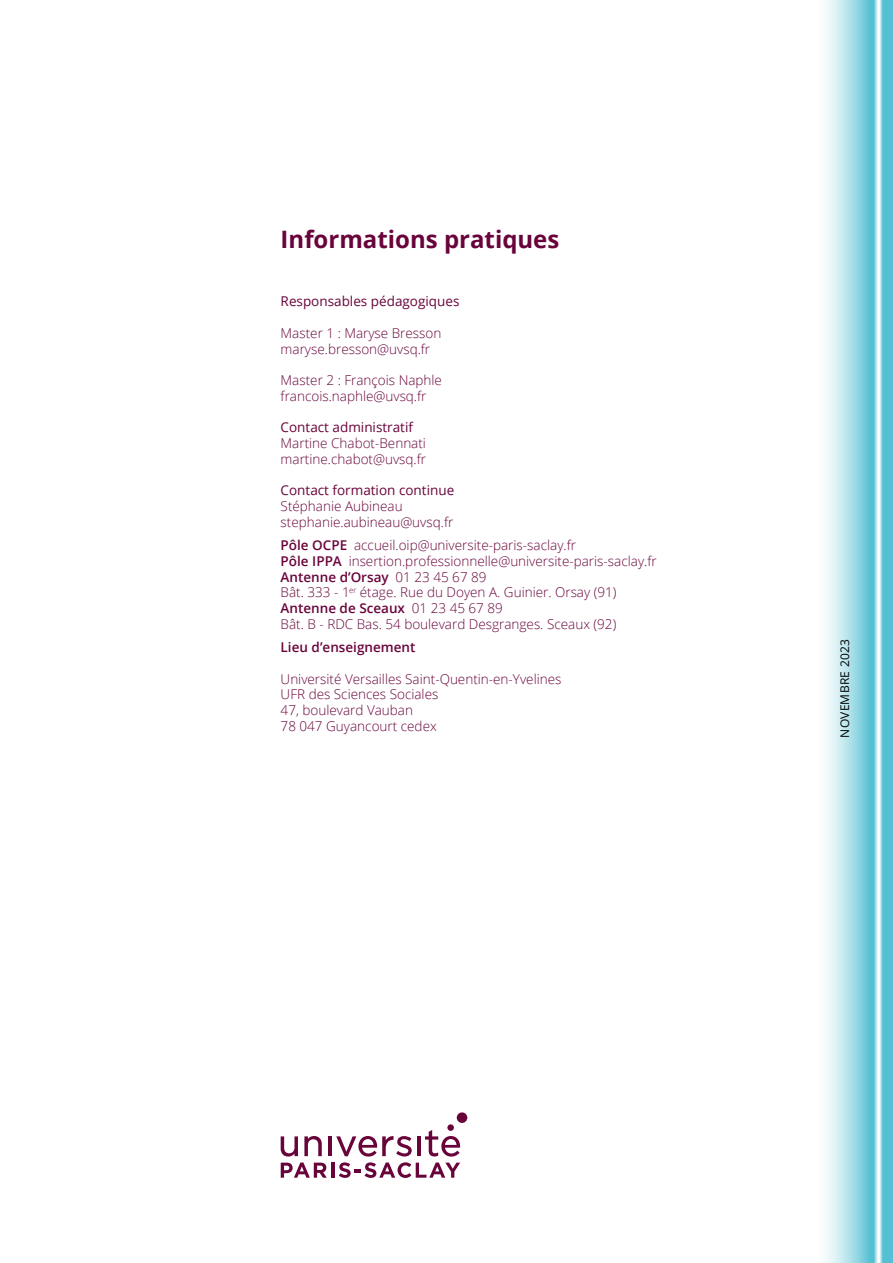
<style>
.page{position:relative;width:893px;height:1263px;background:#fff}
.page>*{position:absolute;margin:0;border:0;box-sizing:border-box;transform-origin:0 0}
.t1{font:700 24px "Open Sans";color:#69043b}
.t2{font:300 13.5px/15.8px "Open Sans";color:#69043b}
.t3{font:13.5px "Open Sans";color:#69043b}
.t4{font:600 13.5px "Open Sans";color:#69043b}
.t5{font:12px "Open Sans";letter-spacing:.025em;color:#000}
.s1{font-weight:600}
</style>
<div class="page">
<svg style="left:826px;top:0;width:67px;height:1263px;background:#9edbe5"></svg>
<div style="left:457px;top:1112px;width:10px;height:11px;background:#69043b;border-radius:50%"></div>
<div style="left:447px;top:1124px;width:7px;height:7px;background:#69043b;border-radius:50%"></div>
<hr style="left:328px;top:1136px;width:4px;height:20px;background:#69043b">
<svg style="left:281px;top:1136px;width:17px;height:20px"></svg>
<svg style="left:304px;top:1136px;width:18px;height:20px"></svg>
<svg style="left:425px;top:1130px;width:35px;height:26px"></svg>
<svg style="left:336px;top:1136px;width:76px;height:20px"></svg>
<hr style="left:417px;top:1136px;width:4px;height:20px;background:#69043b">
<svg style="left:281px;top:1162px;width:46px;height:16px"></svg>
<hr style="left:331px;top:1162px;width:3px;height:16px;background:#69043b">
<svg style="left:339px;top:1162px;width:121px;height:16px"></svg>
<h1 class="t1" style="left:281px;top:222px;width:280px">Informations pratiques</h1>
<p class="t3" style="left:281px;top:292px;width:180px">Responsables pédagogiques</p>
<p class="t2" style="left:281px;top:325px;width:162px">Master 1 : Maryse Bresson maryse.bresson@uvsq.fr</p>
<p class="t2" style="left:281px;top:372px;width:163px">Master 2 : François Naphle francois.naphle@uvsq.fr</p>
<p class="t3" style="left:281px;top:418px;width:134px">Contact administratif</p>
<p class="t2" style="left:281px;top:435px;width:147px">Martine Chabot-Bennati martine.chabot@uvsq.fr</p>
<p class="t3" style="left:281px;top:481px;width:175px">Contact formation continue</p>
<p class="t2" style="left:281px;top:498px;width:174px">Stéphanie Aubineau stephanie.aubineau@uvsq.fr</p>
<p class="t2" style="left:281px;top:537px;width:378px"><span class="s1">Pôle OCPE</span> accueil.oip@universite-paris-saclay.fr<br><span class="s1">Pôle IPPA</span> insertion.professionnelle@universite-paris-saclay.fr <span class="s1">Antenne d’Orsay</span> 01 23 45 67 89<br>Bât. 333 - 1<sup>er</sup> étage. Rue du Doyen A. Guinier. Orsay (91)<br><span class="s1">Antenne de Sceaux</span> 01 23 45 67 89<br>Bât. B - RDC Bas. 54 boulevard Desgranges. Sceaux (92)</p>
<p class="t4" style="left:281px;top:638px;width:136px">Lieu d’enseignement</p>
<p class="t2" style="left:281px;top:670px;width:282px">Université Versailles Saint-Quentin-en-Yvelines<br>UFR des Sciences Sociales<br>47, boulevard Vauban<br>78 047 Guyancourt cedex</p>
<p class="t5" style="left:836px;top:738px;width:100px;rotate:-90deg">NOVEMBRE 2023</p>
</div>
